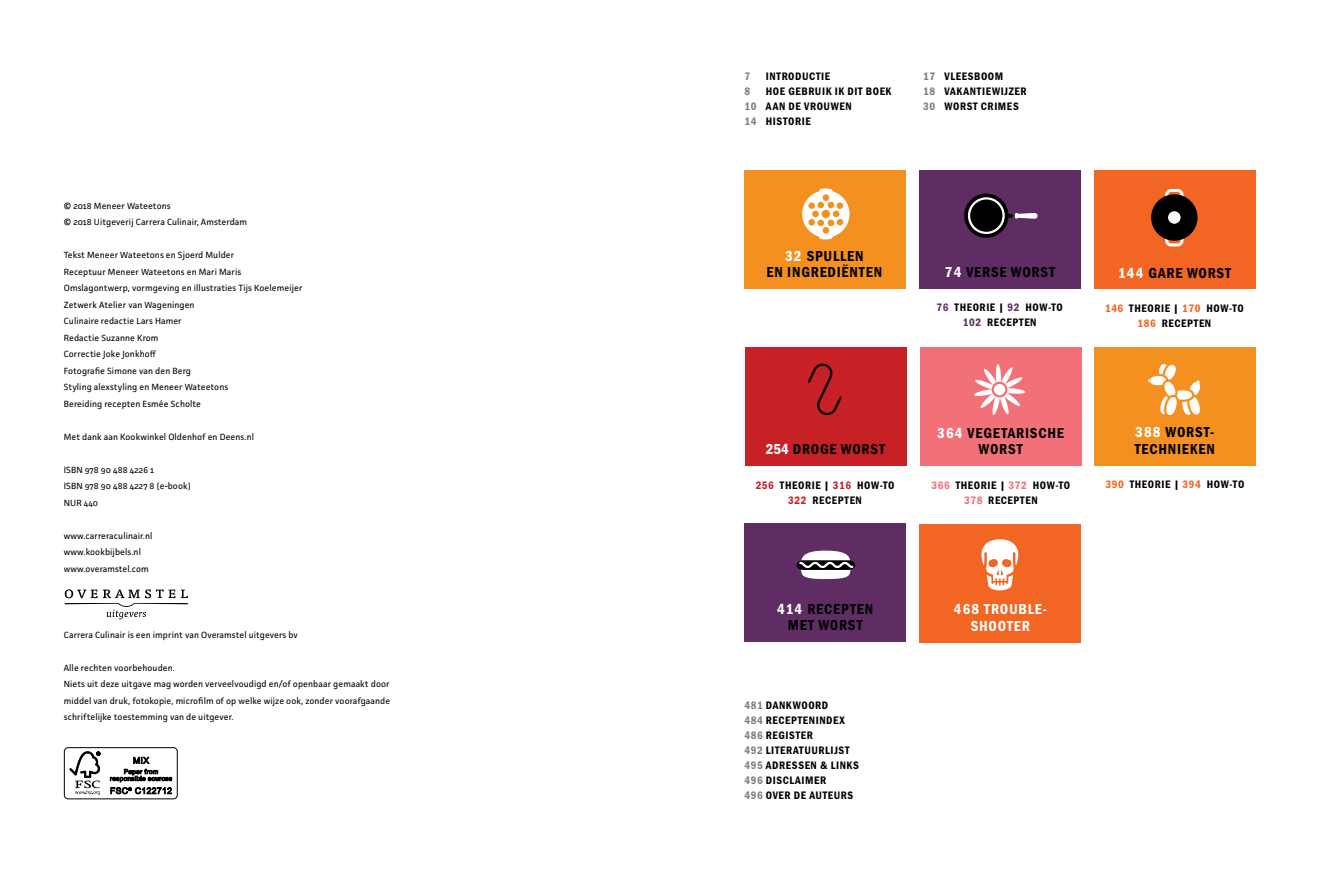
<style>
.page{position:relative;width:1319px;height:893px;background:#fff}
.page>*{position:absolute;margin:0;border:0;box-sizing:border-box;transform-origin:0 0}
.t1{font:15px/16.5px "Franklin Gothic URW Con Dem";letter-spacing:.05em;color:#000;text-align:center}
.t2{font:15px/16.5px "Franklin Gothic URW Con Dem";letter-spacing:.05em;color:#fff;text-align:center}
.t3{font:11.25px/15px "Franklin Gothic URW Con Dem";letter-spacing:.05em;color:#000;text-align:center}
.t4{font:11.25px "Franklin Gothic URW Con Dem";color:#7c7f86}
.t5{font:9px/16.5px "Facit";letter-spacing:.01em;color:#000}
.s1{color:#7c7f86}
.s2{color:#fff}
.s3{color:#5f2d63}
.s4{color:#f26522}
.s5{color:#c72127}
.s6{color:#f27179}
</style>
<div class="page">
<svg style="left:65px;top:589px;width:123px;height:30px"></svg>
<div style="left:64px;top:747px;width:114px;height:52px;border:1px solid #000;border-radius:4px"></div>
<svg style="left:69px;top:751px;width:31px;height:44px"></svg>
<svg style="left:110px;top:756px;width:62px;height:38px"></svg>
<div style="left:919px;top:170px;width:161px;height:119px;background:#5f2d63"></div>
<div style="left:1093px;top:170px;width:161px;height:119px;background:#f26522"></div>
<div style="left:920px;top:347px;width:160px;height:119px;background:#f27179"></div>
<div style="left:1094px;top:347px;width:161px;height:118px;background:#f4901f"></div>
<div style="left:919px;top:524px;width:161px;height:118px;background:#f26522"></div>
<div style="left:744px;top:170px;width:161px;height:119px;background:#f4901f"></div>
<div style="left:745px;top:347px;width:161px;height:119px;background:#c72127"></div>
<div style="left:744px;top:524px;width:161px;height:118px;background:#5f2d63"></div>
<svg style="left:807px;top:363px;width:35px;height:53px"></svg>
<svg style="left:802px;top:188px;width:47px;height:51px"></svg>
<svg style="left:974px;top:364px;width:51px;height:51px"></svg>
<div style="left:992px;top:383px;width:14px;height:13px;background:#fff;border-radius:50%"></div>
<div style="left:991px;top:382px;width:16px;height:15px;border:2px solid #f27179;border-radius:50%"></div>
<svg style="left:1148px;top:364px;width:52px;height:51px"></svg>
<svg style="left:796px;top:550px;width:59px;height:30px"></svg>
<svg style="left:981px;top:539px;width:37px;height:51px"></svg>
<div style="left:1164px;top:189px;width:19px;height:57px;border:3px solid #fff;border-radius:4px"></div>
<div style="left:1150px;top:194px;width:47px;height:47px;background:#000;border-radius:50%"></div>
<svg style="left:1167px;top:211px;width:13px;height:13px"></svg>
<svg style="left:1008px;top:213px;width:29px;height:6px"></svg>
<svg style="left:964px;top:193px;width:44px;height:45px"></svg>
<div style="left:967px;top:197px;width:37px;height:37px;border:2px solid #fff;border-radius:50%"></div>
<p class="t5" style="left:64px;top:197px;width:185px">© 2018 Meneer Wateetons<br>© 2018 Uitgeverij Carrera Culinair, Amsterdam</p>
<p class="t5" style="left:64px;top:247px;width:240px">Tekst Meneer Wateetons en Sjoerd Mulder<br>Receptuur Meneer Wateetons en Mari Maris Omslagontwerp, vormgeving en illustraties Tijs Koelemeijer Zetwerk Atelier van Wageningen<br>Culinaire redactie Lars Hamer<br>Redactie Suzanne Krom<br>Correctie Joke Jonkhoff<br>Fotografie Simone van den Berg<br>Styling alexstyling en Meneer Wateetons<br>Bereiding recepten Esmée Scholte</p>
<p class="t5" style="left:64px;top:428px;width:192px">Met dank aan Kookwinkel Oldenhof en Deens.nl</p>
<p class="t5" style="left:64px;top:461px;width:128px">ISBN 978 90 488 4226 1<br>ISBN 978 90 488 4227 8 (e-book)<br>NUR 440</p>
<p class="t5" style="left:64px;top:527px;width:90px">www.carreraculinair.nl www.kookbijbels.nl www.overamstel.com</p>
<p class="t5" style="left:64px;top:626px;width:236px">Carrera Culinair is een imprint van Overamstel uitgevers bv</p>
<p class="t5" style="left:64px;top:659px;width:328px">Alle rechten voorbehouden.<br>Niets uit deze uitgave mag worden verveelvoudigd en/of openbaar gemaakt door middel van druk, fotokopie, microfilm of op welke wijze ook, zonder voorafgaande schriftelijke toestemming van de uitgever.</p>
<p class="t4" style="left:744px;top:69px;width:7px">7</p>
<p class="t3" style="left:765px;top:68px;width:66px">INTRODUCTIE</p>
<p class="t4" style="left:744px;top:84px;width:7px">8</p>
<p class="t3" style="left:744px;top:83px;width:148px;text-align:left;text-indent:21px">HOE GEBRUIK IK DIT BOEK<br><span class="s1">10</span> AAN DE VROUWEN<br><span class="s1">14</span> HISTORIE</p>
<p class="t3" style="left:923px;top:68px;width:105px;text-align:left"><span class="s1">17</span> VLEESBOOM<br><span class="s1">18</span> VAKANTIEWIJZER<br><span class="s1">30</span> WORST CRIMES</p>
<h1 class="t1" style="left:766px;top:247px;width:117px"><span class="s2">32</span> SPULLEN<br>EN INGREDIËNTEN</h1>
<h1 class="t1" style="left:944px;top:263px;width:112px"><span class="s2">74</span> VERSE WORST</h1>
<p class="t3" style="left:936px;top:300px;width:128px"><span class="s3">76</span> THEORIE | <span class="s3">92</span> HOW-TO<br><span class="s3">102</span> RECEPTEN</p>
<h1 class="t1" style="left:1117px;top:264px;width:115px"><span class="s2">144</span> GARE WORST</h1>
<p class="t3" style="left:1104px;top:300px;width:140px"><span class="s4">146</span> THEORIE | <span class="s4">170</span> HOW-TO<br><span class="s4">186</span> RECEPTEN</p>
<h1 class="t1" style="left:1135px;top:423px;width:81px"><span class="s2">388</span> WORST-</h1>
<h1 class="t1" style="left:937px;top:424px;width:128px"><span class="s2">364</span> VEGETARISCHE<br>WORST</h1>
<h1 class="t1" style="left:765px;top:440px;width:121px"><span class="s2">254</span> DROGE WORST</h1>
<h1 class="t1" style="left:1134px;top:440px;width:82px">TECHNIEKEN</h1>
<p class="t3" style="left:755px;top:477px;width:140px"><span class="s5">256</span> THEORIE | <span class="s5">316</span> HOW-TO<br><span class="s5">322</span> RECEPTEN</p>
<p class="t3" style="left:931px;top:477px;width:140px"><span class="s6">366</span> THEORIE | <span class="s6">372</span> HOW-TO<br><span class="s6">378</span> RECEPTEN</p>
<p class="t3" style="left:1105px;top:476px;width:140px"><span class="s4">390</span> THEORIE | <span class="s4">394</span> HOW-TO</p>
<h1 class="t1" style="left:777px;top:600px;width:98px"><span class="s2">414</span> RECEPTEN<br>MET WORST</h1>
<p class="t3" style="left:744px;top:697px;width:116px;text-align:left"><span class="s1">481</span> DANKWOORD<br><span class="s1">484</span> RECEPTENINDEX<br><span class="s1">486</span> REGISTER<br><span class="s1">492</span> LITERATUURLIJST<br><span class="s1">495</span> ADRESSEN &amp; LINKS<br><span class="s1">496</span> DISCLAIMER<br><span class="s1">496</span> OVER DE AUTEURS</p>
<h1 class="t2" style="left:953px;top:600px;width:92px">468 TROUBLE--<br>SHOOTER</h1>
</div>
